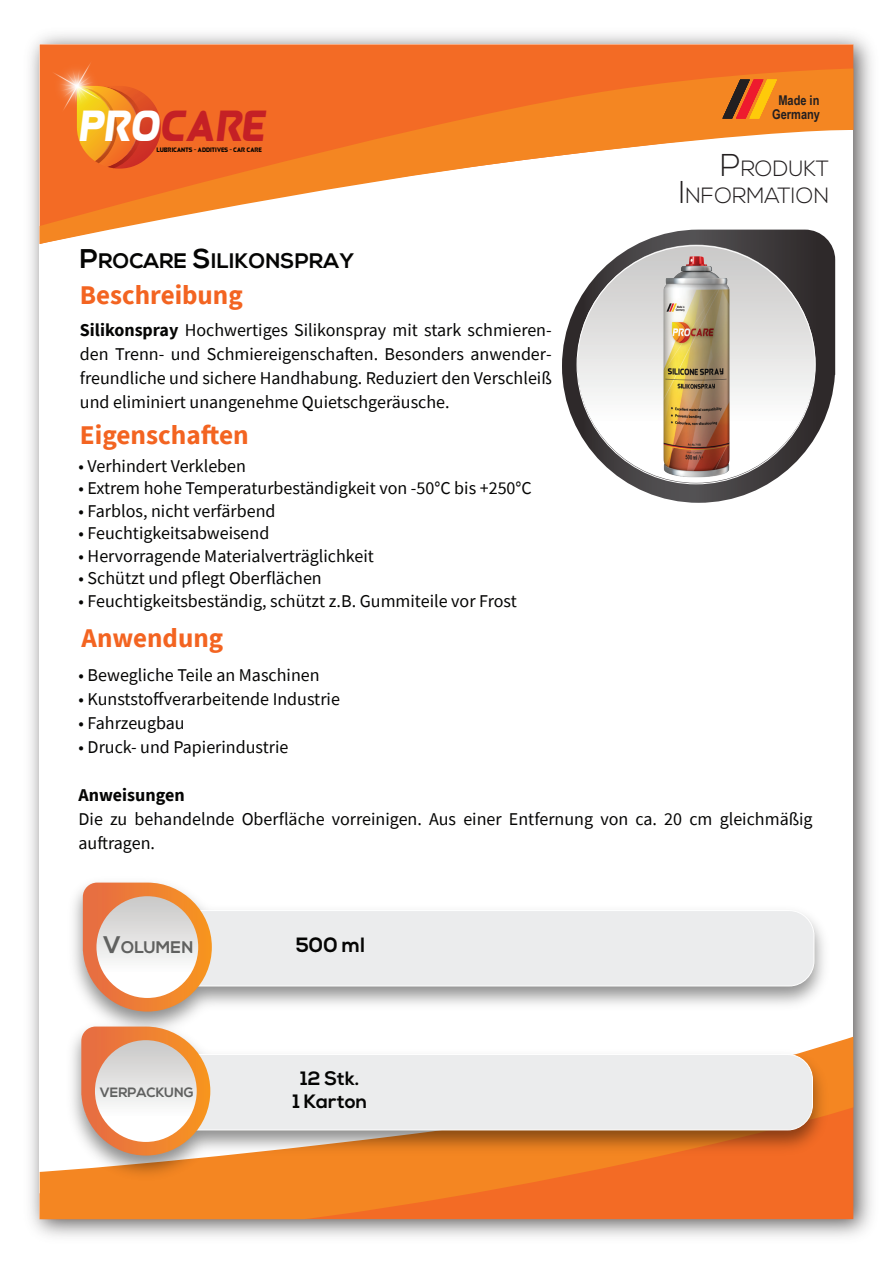
<style>
.page{position:relative;width:893px;height:1263px;background:#fff}
.page>*{position:absolute;margin:0;border:0;box-sizing:border-box;transform-origin:0 0}
.t1{font:italic 44.25px "Queenof Camelot";color:#c42025}
.t2{font:700 27px "Source Sans Pro";color:#f36421}
.t3{font:300 22.05px/27px "Nexa";color:#231f20;text-align:right}
.t4{font:700 21px "Nexa";letter-spacing:.01em;color:#050504}
.t5{font:700 20.7px "Nexa";color:#050504}
.t6{font:700 19.35px/23.1px "Nexa";color:#050504;text-align:center}
.t7{font:18px/24px "Source Sans Pro";color:#050504;text-align:justify}
.t8{font:700 18px "Source Sans Pro";color:#050504}
.t9{font:700 16.8px "Nexa";color:#606160}
.t10{font:700 13.5px/13.5px "Arial Narrow";color:#231f20;text-align:center}
.t11{font:700 13.5px "Nexa";color:#606160}
.t12{font:6.6px "Queenof Camelot";color:#050504}
.s1{color:#fff}
.s2{font-size:27px}
.s3{font-weight:700}
.s4{font-size:31.5px}
.s5{font-size:24px}
</style>
<div class="page">
<img style="left:30px;top:34px;width:842px;height:1203px">
<div style="left:40px;top:44px;width:813px;height:1174px;background:#fff"></div>
<svg style="left:40px;top:1037px;width:813px;height:182px;background:#f48336"></svg>
<div style="left:40px;top:44px;width:813px;height:25px;background:#f36b25"></div>
<svg style="left:40px;top:69px;width:813px;height:175px"></svg>
<svg style="left:77px;top:86px;width:84px;height:83px;background:#e77022"></svg>
<img style="left:51px;top:56px;width:56px;height:61px">
<svg style="left:722px;top:80px;width:55px;height:38px;background:#cd6b1f"></svg>
<svg style="left:562px;top:230px;width:273px;height:273px"></svg>
<img style="left:60px;top:889px;width:775px;height:297px">
<div style="left:212px;top:910px;width:602px;height:76px;background:#ebeced"></div>
<svg style="left:83px;top:882px;width:129px;height:129px;background:#e89d6b"></svg>
<div style="left:96px;top:896px;width:102px;height:102px;background:linear-gradient(to bottom,#cbc8c6,#fff);border-radius:51px"></div>
<div style="left:210px;top:1054px;width:603px;height:76px;background:#ebeced"></div>
<svg style="left:81px;top:1026px;width:129px;height:129px;background:#e79c6a"></svg>
<div style="left:95px;top:1040px;width:102px;height:102px;background:linear-gradient(to bottom,#cbc8c6,#fff);border-radius:51px"></div>
<img style="left:579px;top:249px;width:234px;height:234px">
<h1 class="t1" style="left:80px;top:97px;width:188px"><span class="s1">PRO</span>CARE</h1>
<p class="t12" style="left:157px;top:146px;width:107px">LUBRICANTS - ADDITIVES - CAR CARE</p>
<p class="t4" style="left:80px;top:249px;width:276px"><span class="s2">P</span>ROCARE <span class="s2">S</span>ILIKONSPRAY</p>
<h2 class="t2" style="left:80px;top:277px;width:164px">Beschreibung</h2>
<p class="t7" style="left:80px;top:318px;width:473px"><span class="s3">Silikonspray</span> Hochwertiges Silikonspray mit stark schmieren&shy;den Trenn- und Schmiereigenschaften. Besonders anwender&shy;freundliche und sichere Handhabung. Reduziert den Verschleiß und eliminiert unangenehme Quietschgeräusche.</p>
<h2 class="t2" style="left:80px;top:417px;width:170px">Eigenschaften</h2>
<p class="t7" style="left:79px;top:454px;width:169px">• Verhindert Verkleben</p>
<p class="t7" style="left:79px;top:476px;width:455px">• Extrem hohe Temperaturbeständigkeit von -50°C bis +250°C</p>
<p class="t7" style="left:79px;top:499px;width:198px">• Farblos, nicht verfärbend</p>
<p class="t7" style="left:79px;top:521px;width:192px">• Feuchtigkeitsabweisend</p>
<p class="t7" style="left:79px;top:544px;width:297px">• Hervorragende Materialverträglichkeit</p>
<p class="t7" style="left:79px;top:566px;width:245px">• Schützt und pflegt Oberflächen</p>
<p class="t7" style="left:79px;top:589px;width:440px">• Feuchtigkeitsbeständig, schützt z.B. Gummiteile vor Frost</p>
<p class="t10" style="left:772px;top:93px;width:49px">Made in<br>Germany</p>
<p class="t3" style="left:679px;top:156px;width:152px"><span class="s4">P</span>RODUKT<br><span class="s4">I</span>NFORMATION</p>
<h2 class="t2" style="left:82px;top:620px;width:143px">Anwendung</h2>
<p class="t7" style="left:79px;top:663px;width:243px">• Bewegliche Teile an Maschinen</p>
<p class="t7" style="left:79px;top:687px;width:263px">• Kunststoffverarbeitende Industrie</p>
<p class="t7" style="left:79px;top:711px;width:108px">• Fahrzeugbau</p>
<p class="t7" style="left:79px;top:735px;width:211px">• Druck- und Papierindustrie</p>
<p class="t8" style="left:79px;top:783px;width:108px">Anweisungen</p>
<p class="t7" style="left:79px;top:807px;width:736px">Die zu behandelnde Oberfläche vorreinigen. Aus einer Entfernung von ca. 20 cm gleichmäßig auftragen.</p>
<p class="t9" style="left:103px;top:937px;width:92px"><span class="s5">V</span>OLUMEN</p>
<p class="t5" style="left:296px;top:933px;width:71px">500 ml</p>
<p class="t11" style="left:100px;top:1085px;width:95px">VERPACKUNG</p>
<p class="t6" style="left:293px;top:1067px;width:76px">12 Stk.<br>1 Karton</p>
</div>
